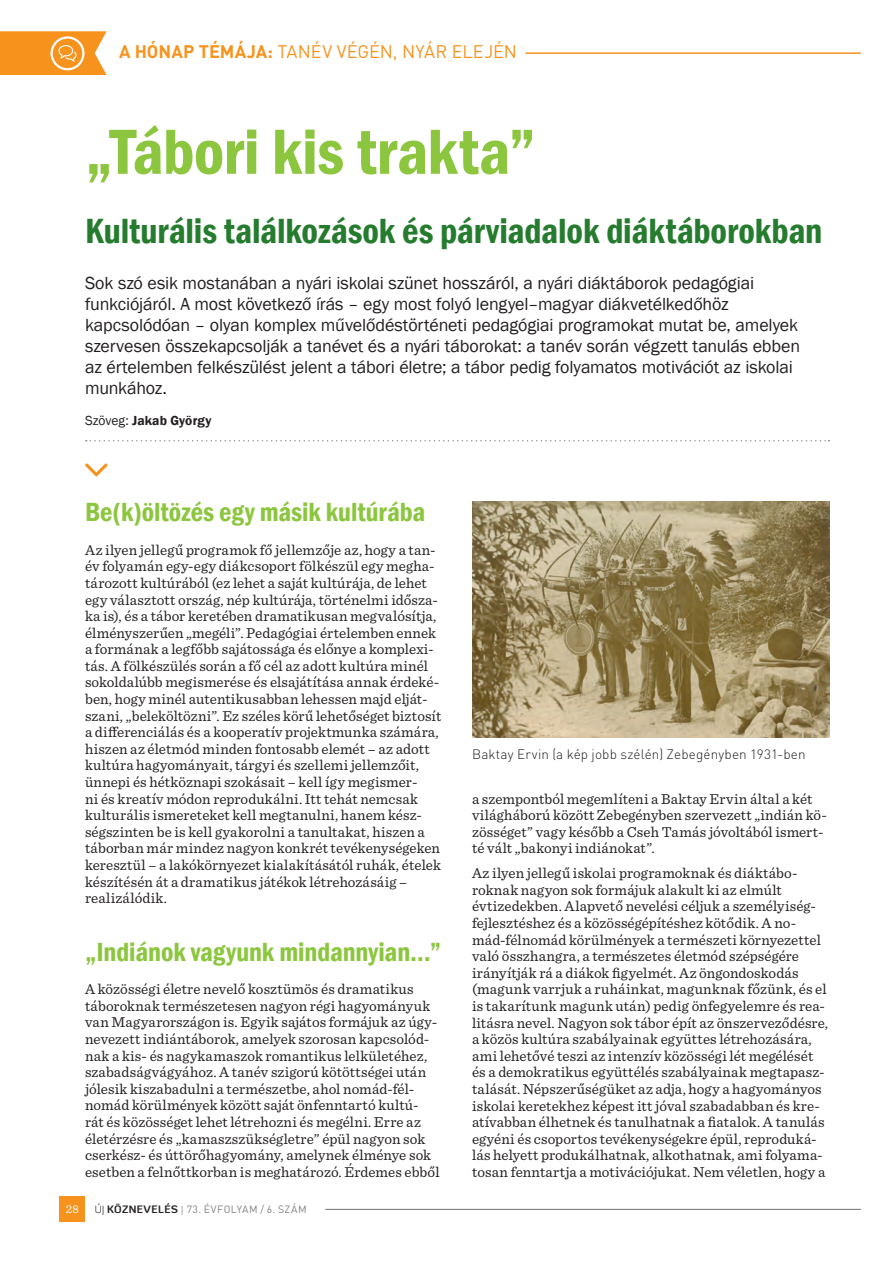
<style>
.page{position:relative;width:893px;height:1263px;background:#fff}
.page>*{position:absolute;margin:0;border:0;box-sizing:border-box;transform-origin:0 0}
.Főcím{font:600 condensed 66px "Franklin Gothic";letter-spacing:-.005em;color:#8bc63e}
.Alcím{font:600 condensed 36px "Franklin Gothic";letter-spacing:-.005em;color:#257c2e}
.Alcím_cikk{font:600 condensed 27px "Franklin Gothic";letter-spacing:-.005em;color:#8bc63e}
.Kopf{font:18px/21px "Franklin Gothic";letter-spacing:-.01em;color:#231f20}
.t1{font:18px "DIN Pro";letter-spacing:-.005em;color:#f7931d}
.Body_text{font:15px/16.6px "Sentinel";letter-spacing:.005em;color:#231f20}
.Body_text_fél_sor_fö{font:15px/16.6px "Sentinel";letter-spacing:.01em;color:#231f20}
.Képaláírás{font:300 13.5px "DIN Pro";letter-spacing:.01em;color:#231f20}
.Szerző{font:600 13.5px "Franklin Gothic";letter-spacing:.01em;color:#231f20}
.t2{font:12px "Sentinel";color:#fff}
.t3{font:10.5px "DIN Pro";letter-spacing:.04em;color:#808285}
.s1{font-weight:700}
.s2{font-weight:400}
.s3{font-family:"Diavlo";font-weight:300;color:#231f20}
.s4{font-family:"Diavlo";font-weight:700;color:#231f20}
.s5{font-family:"Sentinel"}
</style>
<div class="page">
<div style="left:60px;top:1197px;width:25px;height:25px;background:#f7931d"></div>
<hr style="left:325px;top:1209px;width:536px;height:1px;background:#808285">
<svg style="left:0;top:31px;width:107px;height:44px;background:#f7a039"></svg>
<hr style="left:526px;top:52px;width:334px;height:2px;background:#f7931d">
<svg style="left:86px;top:440px;width:743px;height:1px"></svg>
<svg style="left:85px;top:463px;width:23px;height:13px"></svg>
<img style="left:472px;top:502px;width:358px;height:236px">
<p class="t1" style="left:119px;top:40px;width:400px"><span class="s1">A HÓNAP TÉMÁJA:</span> TANÉV VÉGÉN, NYÁR ELEJÉN</p>
<p class="Főcím" style="left:85px;top:108px;width:453px">„Tábori kis trakta”</p>
<p class="Alcím" style="left:85px;top:206px;width:739px">Kulturális találkozások és párviadalok diáktáborokban</p>
<p class="Kopf" style="left:85px;top:273px;width:717px">Sok szó esik mostanában a nyári iskolai szünet hosszáról, a nyári diáktáborok pedagógiai funkciójáról. A most következő írás – egy most folyó lengyel–magyar diákvetélkedőhöz kapcsolódóan – olyan komplex művelődéstörténeti pedagógiai programokat mutat be, amelyek szervesen összekapcsolják a tanévet és a nyári táborokat: a tanév során végzett tanulás ebben az értelemben felkészülést jelent a tábori életre; a tábor pedig folyamatos motivációt az iskolai munkához.</p>
<p class="Szerző" style="left:85px;top:412px;width:128px"><span class="s2">Szöveg:</span> Jakab György</p>
<p class="Alcím_cikk" style="left:85px;top:494px;width:342px">Be(k)öltözés egy másik kultúrába</p>
<p class="Body_text" style="left:85px;top:540px;width:358px">Az ilyen jellegű programok fő jellemzője az, hogy a tan&shy;év folyamán egy-egy diákcsoport fölkészül egy megha&shy;tározott kultúrából (ez lehet a saját kultúrája, de lehet egy választott ország, nép kultúrája, történelmi idősza&shy;ka is), és a tábor keretében dramatikusan megvalósítja, élményszerűen „megéli”. Pedagógiai értelemben ennek a formának a legfőbb sajátossága és előnye a komplexi&shy;tás. A fölkészülés során a fő cél az adott kultúra minél sokoldalúbb megismerése és elsajátítása annak érdeké&shy;ben, hogy minél autentikusabban lehessen majd elját&shy;szani, „beleköltözni”. Ez széles körű lehetőséget biztosít a differenciálás és a kooperatív projektmunka számára, hiszen az életmód minden fontosabb elemét – az adott kultúra hagyományait, tárgyi és szellemi jellemzőit, ünnepi és hétköznapi szokásait – kell így megismer-<br>ni és kreatív módon reprodukálni. Itt tehát nemcsak kulturális ismereteket kell megtanulni, hanem kész&shy;ségszinten be is kell gyakorolni a tanultakat, hiszen a táborban már mindez nagyon konkrét tevékenységeken keresztül – a lakókörnyezet kialakításától ruhák, ételek készítésén át a dramatikus játékok létrehozásáig – realizálódik.</p>
<p class="Alcím_cikk" style="left:85px;top:934px;width:358px">„Indiánok vagyunk mindannyian…”</p>
<p class="Body_text" style="left:85px;top:980px;width:356px">A közösségi életre nevelő kosztümös és dramatikus táboroknak természetesen nagyon régi hagyományuk van Magyarországon is. Egyik sajátos formájuk az úgy&shy;nevezett indiántáborok, amelyek szorosan kapcsolód&shy;nak a kis- és nagykamaszok romantikus lelkületéhez, szabadságvágyához. A tanév szigorú kötöttségei után jólesik kiszabadulni a természetbe, ahol nomád-fél&shy;nomád körülmények között saját önfenntartó kultú&shy;rát és közösséget lehet létrehozni és megélni. Erre az életérzésre és „kamaszszükségletre” épül nagyon sok cserkész- és úttörőhagyomány, amelynek élménye sok esetben a felnőttkorban is meghatározó. Érdemes ebből</p>
<p class="t2" style="left:66px;top:1200px;width:15px">28</p>
<p class="t3" style="left:95px;top:1202px;width:214px"><span class="s3">ÚJ</span> <span class="s4">KÖZNEVELÉS</span> <span class="s5">|</span> 73. ÉVFOLYAM / 6. SZÁM</p>
<p class="Képaláírás" style="left:472px;top:745px;width:335px">Baktay Ervin (a kép jobb szélén) Zebegényben 1931-ben</p>
<p class="Body_text" style="left:472px;top:789px;width:357px">a szempontból megemlíteni a Baktay Ervin által a két világháború között Zebegényben szervezett „indián kö&shy;zösséget” vagy később a Cseh Tamás jóvoltából ismert&shy;té vált „bakonyi indiánokat”.</p>
<p class="Body_text_fél_sor_fö" style="left:472px;top:864px;width:358px">Az ilyen jellegű iskolai programoknak és diáktábo&shy;roknak nagyon sok formájuk alakult ki az elmúlt évtizedekben. Alapvető nevelési céljuk a személyiség&shy;fejlesztéshez és a közösségépítéshez kötődik. A no&shy;mád-félnomád körülmények a természeti környezettel való összhangra, a természetes életmód szépségére irányítják rá a diákok figyelmét. Az öngondoskodás (magunk varrjuk a ruháinkat, magunknak főzünk, és el is takarítunk magunk után) pedig önfegyelemre és rea&shy;litásra nevel. Nagyon sok tábor épít az önszerveződésre, a közös kultúra szabályainak együttes létrehozására, ami lehetővé teszi az intenzív közösségi lét megélését és a demokratikus együttélés szabályainak megtapasz&shy;talását. Népszerűségüket az adja, hogy a hagyományos iskolai keretekhez képest itt jóval szabadabban és kre&shy;atívabban élhetnek és tanulhatnak a fiatalok. A tanulás egyéni és csoportos tevékenységekre épül, reproduká&shy;lás helyett produkálhatnak, alkothatnak, ami folyama&shy;tosan fenntartja a motivációjukat. Nem véletlen, hogy a</p>
</div>
